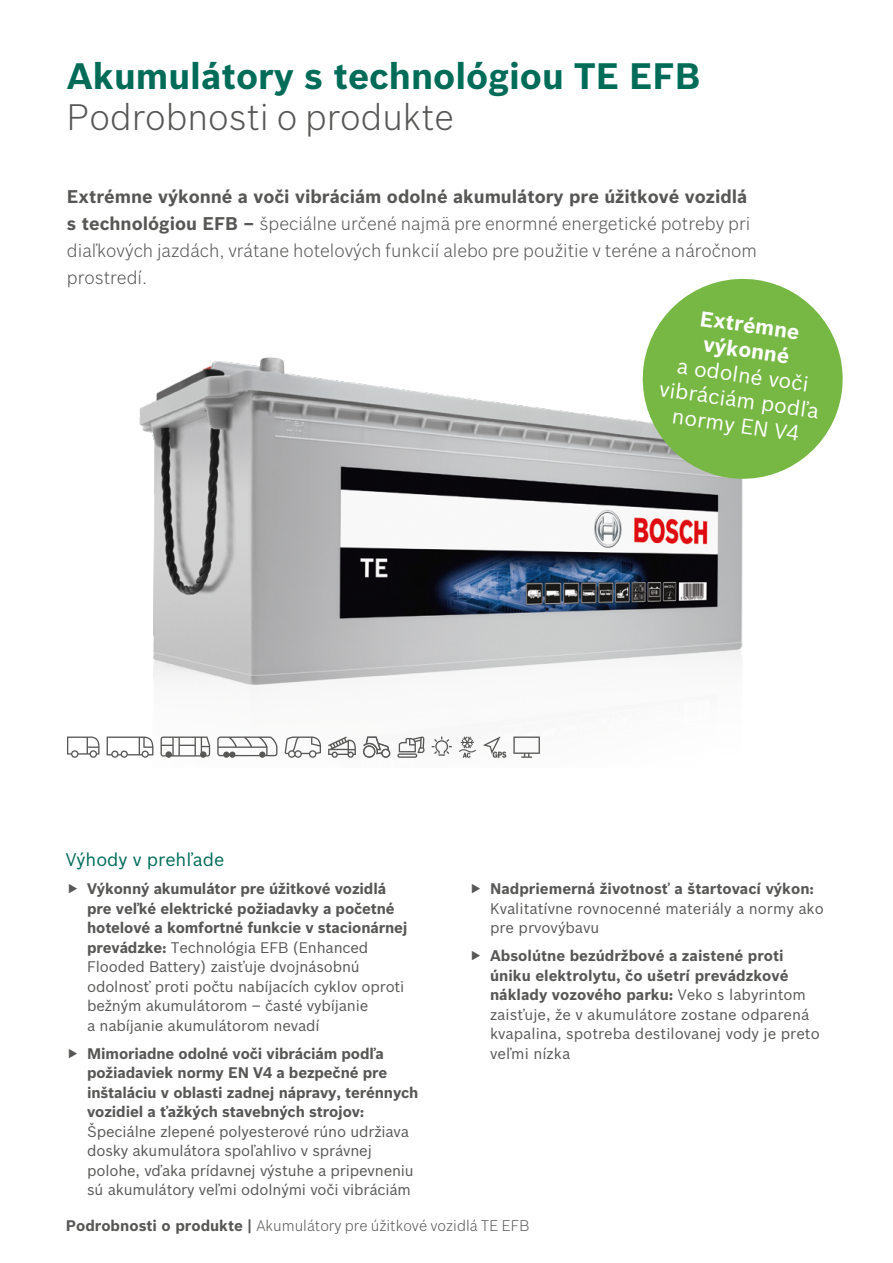
<style>
.page{position:relative;width:893px;height:1263px;background:#fff}
.page>*{position:absolute;margin:0;border:0;box-sizing:border-box;transform-origin:0 0}
.t1{font:700 36px "Bosch Sans";color:#006c58}
.t2{font:300 36px "Bosch Sans";color:#575756}
.t3{font:21px/25.2px "Bosch Sans";color:#fff;text-align:center}
.t4{font:700 21px "Bosch Sans";color:#fff}
.t5{font:300 18px/27px "Bosch Sans";color:#575756}
.t6{font:18px "Bosch Sans";color:#006c58}
.t7{font:15px/19.5px "Bosch Sans";letter-spacing:-.01em;color:#575756}
.t8{font:300 15px "Bosch Sans";color:#575756}
.s1{font-weight:700}
</style>
<div class="page">
<img style="left:106px;top:357px;width:637px;height:401px">
<svg style="left:636px;top:278px;width:207px;height:207px;fill:#76b843"></svg>
<svg style="left:328px;top:736px;width:28px;height:22px"></svg>
<svg style="left:432px;top:736px;width:20px;height:20px"></svg>
<svg style="left:363px;top:736px;width:27px;height:22px"></svg>
<svg style="left:67px;top:736px;width:33px;height:22px"></svg>
<svg style="left:285px;top:736px;width:36px;height:22px"></svg>
<svg style="left:513px;top:736px;width:27px;height:22px"></svg>
<svg style="left:397px;top:753px;width:20px;height:5px"></svg>
<svg style="left:399px;top:736px;width:26px;height:20px"></svg>
<svg style="left:161px;top:736px;width:49px;height:22px"></svg>
<svg style="left:217px;top:736px;width:60px;height:22px"></svg>
<svg style="left:107px;top:736px;width:46px;height:22px"></svg>
<svg style="left:483px;top:736px;width:23px;height:22px"></svg>
<svg style="left:459px;top:736px;width:17px;height:22px"></svg>
<p class="t1" style="left:67px;top:49px;width:635px">Akumulátory s technológiou TE EFB</p>
<p class="t2" style="left:67px;top:92px;width:388px">Podrobnosti o produkte</p>
<p class="t5" style="left:67px;top:182px;width:692px"><span class="s1">Extrémne výkonné a voči vibráciám odolné akumulátory pre úžitkové vozidlá s technológiou EFB ‒</span> špeciálne určené najmä pre enormné energetické potreby pri diaľkových jazdách, vrátane hotelových funkcií alebo pre použitie v teréne a náročnom prostredí.</p>
<p class="t4" style="left:702px;top:302px;width:102px;rotate:8deg">Extrémne</p>
<p class="t4" style="left:706px;top:328px;width:88px;rotate:8deg">výkonné</p>
<p class="t3" style="left:665px;top:350px;width:162px;rotate:8deg">a odolné voči vibráciám podľa normy EN V4</p>
<p class="t6" style="left:66px;top:846px;width:160px">Výhody v prehľade</p>
<p class="t7" style="left:87px;top:878px;width:322px"><span class="s1">Výkonný akumulátor pre úžitkové vozidlá pre veľké elektrické požiadavky a početné hotelové a komfortné funkcie v stacionárnej prevádzke:</span> Technológia EFB (Enhanced Flooded Battery) zaisťuje dvojnásobnú odolnosť proti počtu nabíjacích cyklov oproti bežným akumulátorom ‒ časté vybíjanie<br>a nabíjanie akumulátorom nevadí</p>
<p class="t7" style="left:87px;top:1042px;width:333px"><span class="s1">Mimoriadne odolné voči vibráciám podľa požiadaviek normy EN V4 a bezpečné pre inštaláciu v oblasti zadnej nápravy, terénnych vozidiel a ťažkých stavebných strojov:<br></span>Špeciálne zlepené polyesterové rúno udržiava dosky akumulátora spoľahlivo v správnej polohe, vďaka prídavnej výstuhe a pripevneniu sú akumulátory veľmi odolnými voči vibráciám</p>
<p class="t7" style="left:490px;top:878px;width:335px"><span class="s1">Nadpriemerná životnosť a štartovací výkon:<br></span>Kvalitatívne rovnocenné materiály a normy ako pre prvovýbavu</p>
<p class="t7" style="left:490px;top:945px;width:331px"><span class="s1">Absolútne bezúdržbové a zaistené proti úniku elektrolytu, čo ušetrí prevádzkové náklady vozového parku:</span> Veko s labyrintom zaisťuje, že v akumulátore zostane odparená kvapalina, spotreba destilovanej vody je preto veľmi nízka</p>
<p class="t8" style="left:66px;top:1215px;width:465px"><span class="s1">Podrobnosti o produkte |</span> Akumulátory pre úžitkové vozidlá TE EFB</p>
</div>
